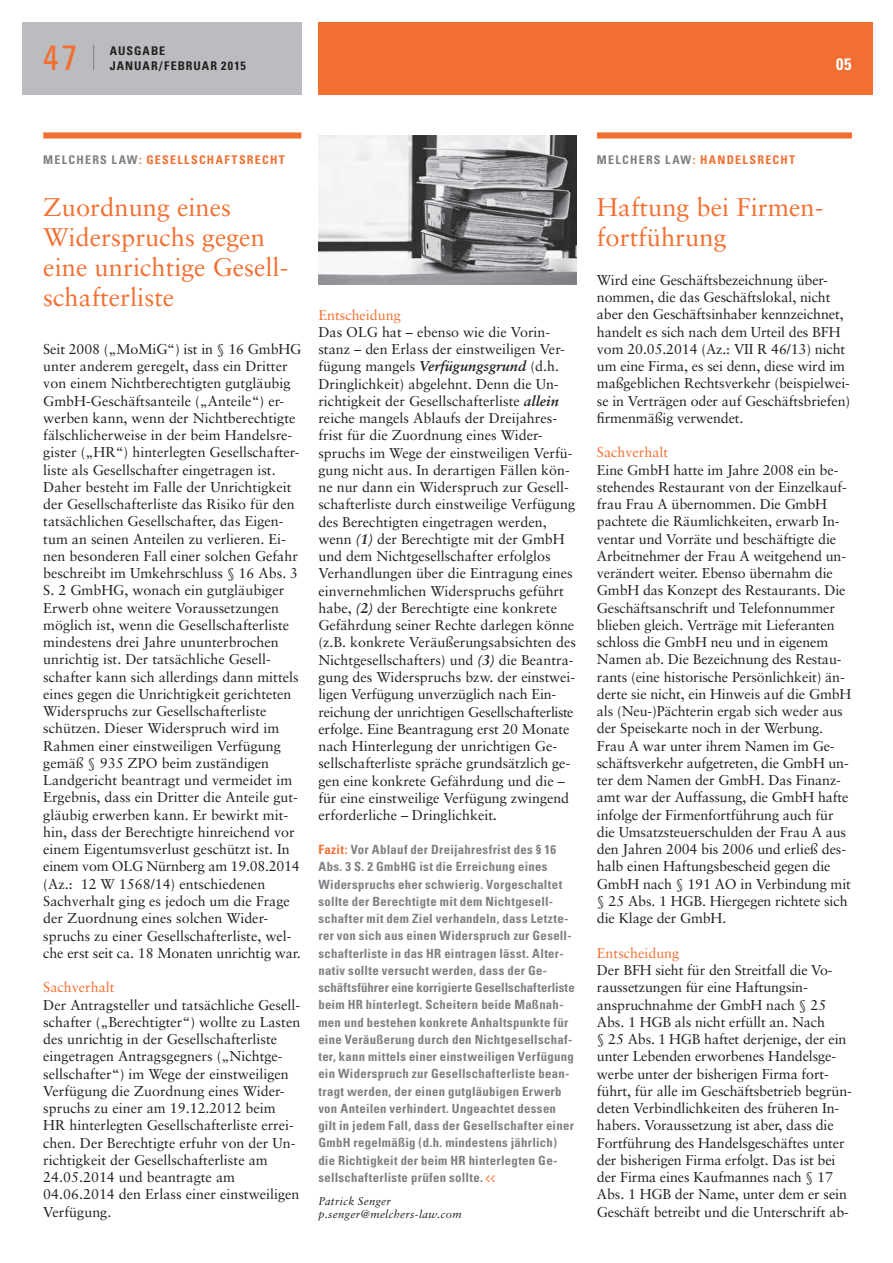
<style>
.page{position:relative;width:893px;height:1263px;background:#fff}
.page>*{position:absolute;margin:0;border:0;box-sizing:border-box;transform-origin:0 0}
.t1{font:condensed 35.25px "Univers";color:#f36f31}
.t2{font:25.5px/30px "Sabon";color:#f36f31}
.t3{font:700 condensed 16.5px "Univers";color:#fff}
.t4{font:14.25px/17.2px "Sabon";color:#231f20}
.t5{font:14.25px "Sabon";color:#f36f31}
.t6{font:700 condensed 12.75px/17.2px "Univers";letter-spacing:.025em;color:#7e8083}
.t7{font:700 condensed 12px "Univers";letter-spacing:.105em;color:#f36f31}
.t8{font:700 condensed 12px "Univers";letter-spacing:.085em;color:#231f20}
.t9{font:italic 11.25px/12.8px "Sabon";letter-spacing:.025em;color:#231f20}
.s1{color:#7e8083}
.s2{font-weight:700;font-style:italic}
.s3{color:#f36f31}
.s4{font-family:"Eboy EXT Alpha";font-weight:400;font-stretch:normal;font-size:10.5px;color:#f36f31}
</style>
<div class="page">
<div style="left:22px;top:22px;width:279px;height:73px;background:#bbbcbf"></div>
<div style="left:318px;top:22px;width:554px;height:73px;background:#f36f31"></div>
<svg style="left:93px;top:45px;width:1px;height:25px"></svg>
<div style="left:43px;top:132px;width:258px;height:7px;background:#f36f31"></div>
<div style="left:597px;top:132px;width:255px;height:7px;background:#f36f31"></div>
<img style="left:318px;top:136px;width:258px;height:149px">
<h1 class="t1" style="left:43px;top:35px;width:36px">47</h1>
<p class="t8" style="left:110px;top:43px;width:57px">AUSGABE</p>
<p class="t8" style="left:110px;top:59px;width:138px">JANUAR/FEBRUAR 2015</p>
<p class="t3" style="left:836px;top:54px;width:17px">05</p>
<p class="t7" style="left:43px;top:152px;width:243px"><span class="s1">MELCHERS LAW</span>: GESELLSCHAFTSRECHT</p>
<h2 class="t2" style="left:43px;top:192px;width:246px">Zuordnung eines<br>Widerspruchs gegen eine unrichtige Gesell&shy;schafterliste</h2>
<p class="t4" style="left:43px;top:340px;width:259px">Seit 2008 („MoMiG“) ist in § 16 GmbHG unter anderem geregelt, dass ein Dritter von einem Nichtberechtigten gutgläubig GmbH-Geschäftsanteile („Anteile“) er&shy;werben kann, wenn der Nichtberechtigte fälschlicherweise in der beim Handelsre&shy;gister („HR“) hinterlegten Gesellschafter&shy;liste als Gesellschafter eingetragen ist.<br>Daher besteht im Falle der Unrichtigkeit der Gesellschafterliste das Risiko für den tatsächlichen Gesellschafter, das Eigen&shy;tum an seinen Anteilen zu verlieren. Ei&shy;nen besonderen Fall einer solchen Gefahr beschreibt im Umkehr schluss § 16 Abs. 3<br>S. 2 GmbHG, wonach ein gutgläubiger Erwerb ohne weitere Voraussetzungen möglich ist, wenn die Gesellschafterliste mindestens drei Jahre ununterbrochen unrichtig ist. Der tatsächliche Gesell&shy;schafter kann sich allerdings dann mittels eines gegen die Unrichtigkeit gerichteten Widerspruchs zur Gesellschafterliste schützen. Dieser Widerspruch wird im Rahmen einer einstweiligen Verfügung gemäß § 935 ZPO beim zuständigen Landgericht beantragt und vermeidet im Ergebnis, dass ein Dritter die Anteile gut&shy;gläubig erwerben kann. Er bewirkt mit&shy;hin, dass der Berechtigte hinreichend vor einem Eigentumsverlust geschützt ist. In einem vom OLG Nürnberg am 19.08.2014 (Az.: 12 W 1568/14) entschiedenen Sachverhalt ging es jedoch um die Frage der Zuordnung eines solchen Wider&shy;spruchs zu einer Gesellschafterliste, wel&shy;che erst seit ca. 18 Monaten unrichtig war.</p>
<p class="t5" style="left:43px;top:979px;width:73px">Sachverhalt</p>
<p class="t4" style="left:43px;top:996px;width:258px">Der Antragsteller und tatsächliche Gesell&shy;schafter („Berechtigter“) wollte zu Lasten des unrichtig in der Gesellschafterliste eingetragen Antragsgegners („Nichtge&shy;sellschafter“) im Wege der einstweiligen Verfügung die Zuordnung eines Wider&shy;spruchs zu einer am 19.12.2012 beim HR hinterlegten Gesellschafterliste errei&shy;chen. Der Berechtigte erfuhr von der Un&shy;richtigkeit der Gesellschafterliste am 24.05.2014 und beantragte am 04.06.2014 den Erlass einer einstweiligen Verfügung.</p>
<p class="t5" style="left:318px;top:306px;width:84px">Entscheidung</p>
<p class="t4" style="left:318px;top:323px;width:259px">Das OLG hat – ebenso wie die Vorin&shy;stanz – den Erlass der einstweiligen Ver&shy;fügung mangels <span class="s2">Verfügungsgrund</span> (d.h.<br>Dringlichkeit) abgelehnt. Denn die Un&shy;richtigkeit der Gesellschafterliste <span class="s2">allein </span>reiche mangels Ablaufs der Dreijahres&shy;frist für die Zuordnung eines Wider&shy;spruchs im Wege der einstweiligen Verfü&shy;gung nicht aus. In derartigen Fällen kön&shy;ne nur dann ein Widerspruch zur Gesell&shy;schafterliste durch einstweilige Verfügung des Berechtigten eingetragen werden, wenn <span class="s2">(1)</span> der Berechtigte mit der GmbH und dem Nichtgesellschafter erfolglos Verhandlungen über die Eintragung eines einvernehmlichen Widerspruchs geführt habe, <span class="s2">(2)</span> der Berechtigte eine konkrete Gefährdung seiner Rechte darlegen könne (z.B. konkrete Veräußerungsabsichten des Nichtgesellschafters) und <span class="s2">(3)</span> die Beantra&shy;gung des Widerspruchs bzw. der einstwei&shy;ligen Verfügung unverzüglich nach Ein&shy;reichung der unrichtigen Gesellschafter liste erfolge. Eine Beantragung erst 20 Mona te nach Hinterlegung der unrichtigen Ge&shy;sellschafterliste spräche grundsätzlich ge&shy;gen eine konkrete Gefähr dung und die – für eine einstweilige Ver fügung zwingend erforderliche – Dringlichkeit<span class="s2">.</span></p>
<p class="t6" style="left:318px;top:841px;width:258px"><span class="s3">Fazit:</span> Vor Ablauf der Dreijahresfrist des § 16<br>Abs. 3 S. 2 GmbHG ist die Erreichung eines Widerspruchs eher schwierig. Vorgeschaltet sollte der Berechtigte mit dem Nichtgesell&shy;schafter mit dem Ziel verhandeln, dass Letzte&shy;rer von sich aus einen Widerspruch zur Gesell&shy;schafterliste in das HR eintragen lässt. Alter&shy;nativ sollte versucht werden, dass der Ge&shy;schäftsführer eine korrigierte Gesellschafterliste beim HR hinterlegt. Scheitern beide Maßnah&shy;men und bestehen konkrete Anhaltspunkte für eine Veräußerung durch den Nichtgesellschaf&shy;ter, kann mittels einer einstweiligen Verfügung ein Widerspruch zur Gesellschafterliste bean&shy;tragt werden, der einen gutgläubigen Erwerb von Anteilen verhindert. Ungeachtet dessen gilt in jedem Fall, dass der Gesellschafter einer GmbH regelmäßig (d.h. mindestens jährlich) die Richtigkeit der beim HR hinterlegten Ge&shy;sellschafterliste prüfen sollte. <span class="s4">&lt;&lt;</span></p>
<p class="t9" style="left:318px;top:1195px;width:145px">Patrick Senger p.senger@melchers-law.com</p>
<p class="t7" style="left:597px;top:152px;width:200px"><span class="s1">MELCHERS LAW</span>: HANDELSRECHT</p>
<h2 class="t2" style="left:597px;top:192px;width:228px">Haftung bei Firmen&shy;fortführung</h2>
<p class="t4" style="left:597px;top:271px;width:255px">Wird eine Geschäftsbezeichnung über&shy;nommen, die das Geschäftslokal, nicht aber den Geschäftsinhaber kennzeichnet, handelt es sich nach dem Urteil des BFH vom 20.05.2014 (Az.: VII R 46/13) nicht um eine Firma, es sei denn, diese wird im maßgeblichen Rechtsverkehr (beispielwei&shy;se in Verträgen oder auf Geschäftsbriefen) firmenmäßig verwendet.</p>
<p class="t5" style="left:597px;top:444px;width:73px">Sachverhalt</p>
<p class="t4" style="left:597px;top:461px;width:256px">Eine GmbH hatte im Jahre 2008 ein be&shy;stehendes Restaurant von der Einzelkauf&shy;frau Frau A übernommen. Die GmbH pachtete die Räumlichkeiten, erwarb In&shy;ventar und Vorräte und beschäftigte die Arbeitnehmer der Frau A weitgehend un&shy;verändert weiter. Ebenso übernahm die GmbH das Konzept des Restaurants. Die Geschäftsanschrift und Telefonnummer blieben gleich. Verträge mit Lieferanten schloss die GmbH neu und in eigenem Namen ab. Die Bezeichnung des Restau&shy;rants (eine historische Persönlichkeit) än&shy;derte sie nicht, ein Hinweis auf die GmbH als (Neu-)Pächterin ergab sich weder aus der Speisekarte noch in der Werbung.<br>Frau A war unter ihrem Namen im Ge&shy;schäftsverkehr aufgetreten, die GmbH un&shy;ter dem Namen der GmbH. Das Finanz&shy;amt war der Auffassung, die GmbH hafte infolge der Firmenfortführung auch für die Umsatzsteuerschulden der Frau A aus den Jahren 2004 bis 2006 und erließ des&shy;halb einen Haftungsbescheid gegen die GmbH nach § 191 AO in Verbindung mit § 25 Abs. 1 HGB. Hiergegen richtete sich die Klage der GmbH.</p>
<p class="t5" style="left:597px;top:944px;width:84px">Entscheidung</p>
<p class="t4" style="left:597px;top:961px;width:256px">Der BFH sieht für den Streitfall die Vo&shy;raussetzungen für eine Haftungsin&shy;anspruchnahme der GmbH nach § 25<br>Abs. 1 HGB als nicht erfüllt an. Nach<br>§ 25 Abs. 1 HGB haftet derjenige, der ein unter Lebenden erworbenes Handelsge&shy;werbe unter der bisherigen Firma fort&shy;führt, für alle im Geschäftsbetrieb begrün&shy;deten Verbindlichkeiten des früheren In&shy;habers. Voraussetzung ist aber, dass die Fortführung des Handelsgeschäftes unter der bisherigen Firma erfolgt. Das ist bei der Firma eines Kaufmannes nach § 17<br>Abs. 1 HGB der Name, unter dem er sein Geschäft betreibt und die Unterschrift ab-</p>
</div>
